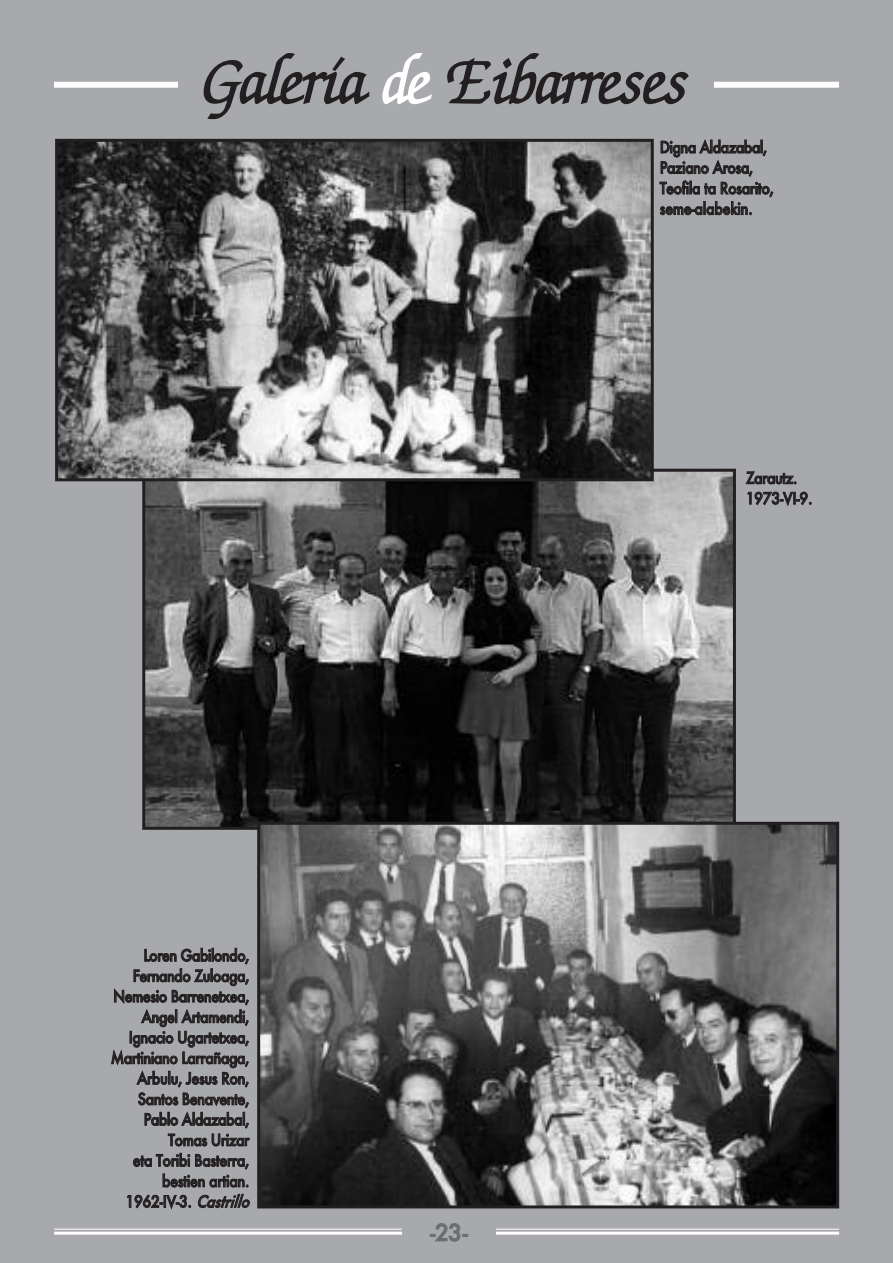
<style>
.page{position:relative;width:893px;height:1263px;background:#a8a9ad}
.page>*{position:absolute;margin:0;border:0;box-sizing:border-box;transform-origin:0 0}
.t1{font:italic 300 67.5px "Zapf Chancery";letter-spacing:-.005em;color:#231f20}
.t2{font:500 22.5px "Futura";color:#6c6d70}
.t3{font:500 15.75px/20.5px "Futura";letter-spacing:-.03em;color:#231f20;scale:.9 1}
.s1{color:#fff}
.s2{font-style:italic}
</style>
<div class="page">
<div style="left:54px;top:82px;width:785px;height:6px;background:#fff"></div>
<div style="left:179px;top:54px;width:535px;height:82px;background:#a8a9ad"></div>
<hr style="left:54px;top:1229px;width:785px;height:1px;background:#fff">
<hr style="left:54px;top:1232px;width:785px;height:3px;background:#fff">
<div style="left:402px;top:1212px;width:93px;height:45px;background:#a8a9ad"></div>
<img style="left:146px;top:473px;width:586px;height:353px">
<img style="left:261px;top:826px;width:574px;height:378px">
<div style="left:257px;top:822px;width:582px;height:386px;border:3px solid #231f20"></div>
<img style="left:59px;top:143px;width:591px;height:334px">
<div style="left:55px;top:139px;width:599px;height:342px;border:3px solid #231f20"></div>
<h1 class="t1" style="left:204px;top:54px;width:487px">Galería <span class="s1">de</span> Eibarreses</h1>
<p class="t3" style="left:660px;top:137px;width:128px">Digna Aldazabal,<br>Paziano Arosa,<br>Teofila ta Rosarito, seme-alabekin.</p>
<p class="t3" style="left:111px;top:945px;width:160px;text-align:right">Loren Gabilondo,<br>Fernando Zuloaga,<br>Nemesio Barrenetxea,<br>Angel Artamendi,<br>Ignacio Ugartetxea,<br>Martiniano Larrañaga,<br>Arbulu, Jesus Ron,<br>Santos Benavente,<br>Pablo Aldazabal,<br>Tomas Urizar<br>eta Toribi Basterra, bestien artian.<br>1962-IV-3. <span class="s2">Castrillo</span></p>
<h2 class="t2" style="left:430px;top:1220px;width:39px">-23-</h2>
<p class="t3" style="left:746px;top:468px;width:76px">Zarautz.<br>1973-VI-9.</p>
</div>
